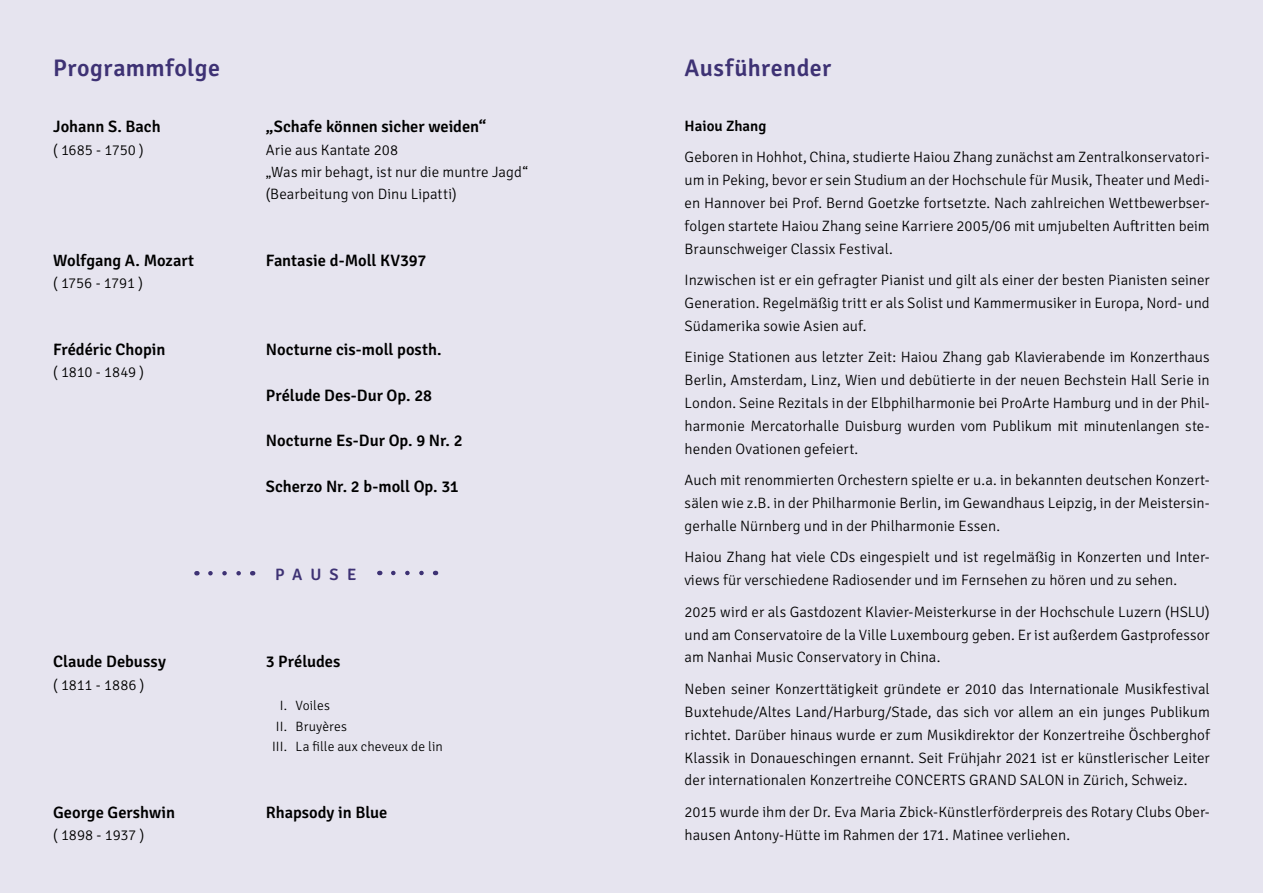
<style>
.page{position:relative;width:1263px;height:893px;background:#e6e4ef}
.page>*{position:absolute;margin:0;border:0;box-sizing:border-box;transform-origin:0 0}
.t1{font:600 24px "Signika";letter-spacing:.02em;color:#3e3274}
.t2{font:600 16.5px "Signika";color:#000}
.t3{font:600 16.5px "Signika";letter-spacing:.485em;color:#3e3274}
.t4{font:300 15px/22.8px "Signika";color:#000;text-align:justify}
.t5{font:600 15px "Signika";color:#000}
.t6{font:300 13.5px/20.4px "Signika";letter-spacing:.005em;color:#000}
</style>
<div class="page">
<svg style="left:393px;top:571px;width:31px;height:4px"></svg>
<svg style="left:210px;top:571px;width:31px;height:4px"></svg>
<h1 class="t1" style="left:53px;top:50px;width:168px">Programmfolge</h1>
<h1 class="t1" style="left:685px;top:50px;width:148px">Ausführender</h1>
<p class="t2" style="left:53px;top:115px;width:109px">Johann S. Bach</p>
<p class="t2" style="left:266px;top:115px;width:222px">„Schafe können sicher weiden“</p>
<p class="t4" style="left:53px;top:137px;width:92px">( 1685 - 1750 )</p>
<p class="t4" style="left:266px;top:138px;width:264px;line-height:22.2px;text-align:left">Arie aus Kantate 208<br>„Was mir behagt, ist nur die muntre Jagd“ (Bearbeitung von Dinu Lipatti)</p>
<p class="t5" style="left:685px;top:115px;width:83px">Haiou Zhang</p>
<p class="t4" style="left:685px;top:145px;width:527px">Geboren in Hohhot, China, studierte Haiou Zhang zunächst am Zentralkonservatori&shy;um in Peking, bevor er sein Studium an der Hochschule für Musik, Theater und Medi&shy;en Hannover bei Prof. Bernd Goetzke fortsetzte. Nach zahlreichen Wettbewerbser&shy;folgen startete Haiou Zhang seine Karriere 2005/06 mit umjubelten Auftritten beim Braunschweiger Classix Festival.</p>
<p class="t4" style="left:685px;top:268px;width:527px">Inzwischen ist er ein gefragter Pianist und gilt als einer der besten Pianisten seiner Generation. Regelmäßig tritt er als Solist und Kammermusiker in Europa, Nord- und Südamerika sowie Asien auf.</p>
<p class="t4" style="left:685px;top:345px;width:527px">Einige Stationen aus letzter Zeit: Haiou Zhang gab Klavierabende im Konzerthaus Berlin, Amsterdam, Linz, Wien und debütierte in der neuen Bechstein Hall Serie in London. Seine Rezitals in der Elbphilharmonie bei ProArte Hamburg und in der Phil&shy;harmonie Mercatorhalle Duisburg wurden vom Publikum mit minutenlangen ste&shy;henden Ovationen gefeiert.</p>
<p class="t4" style="left:685px;top:468px;width:527px">Auch mit renommierten Orchestern spielte er u.a. in bekannten deutschen Konzert&shy;sälen wie z.B. in der Philharmonie Berlin, im Gewandhaus Leipzig, in der Meistersin&shy;gerhalle Nürnberg und in der Philharmonie Essen.</p>
<p class="t4" style="left:685px;top:545px;width:527px">Haiou Zhang hat viele CDs eingespielt und ist regelmäßig in Konzerten und Inter&shy;views für verschiedene Radiosender und im Fernsehen zu hören und zu sehen.</p>
<p class="t4" style="left:685px;top:599px;width:527px">2025 wird er als Gastdozent Klavier-Meisterkurse in der Hochschule Luzern (HSLU) und am Conservatoire de la Ville Luxembourg geben. Er ist außerdem Gastprofessor am Nanhai Music Conservatory in China.</p>
<p class="t4" style="left:685px;top:676px;width:527px">Neben seiner Konzerttätigkeit gründete er 2010 das Internationale Musikfestival Buxtehude/Altes Land/Harburg/Stade, das sich vor allem an ein junges Publikum richtet. Darüber hinaus wurde er zum Musikdirektor der Konzertreihe Öschberghof Klassik in Donaueschingen ernannt. Seit Frühjahr 2021 ist er künstlerischer Leiter der internationalen Konzertreihe CONCERTS GRAND SALON in Zürich, Schweiz.</p>
<p class="t4" style="left:685px;top:799px;width:527px">2015 wurde ihm der Dr. Eva Maria Zbick-Künstlerförderpreis des Rotary Clubs Ober&shy;hausen Antony-Hütte im Rahmen der 171. Matinee verliehen.</p>
<p class="t2" style="left:53px;top:248px;width:142px">Wolfgang A. Mozart</p>
<p class="t2" style="left:266px;top:248px;width:162px">Fantasie d-Moll KV397</p>
<p class="t4" style="left:53px;top:271px;width:91px">( 1756 - 1791 )</p>
<p class="t2" style="left:53px;top:337px;width:114px">Frédéric Chopin</p>
<p class="t2" style="left:266px;top:337px;width:177px">Nocturne cis-moll posth.</p>
<p class="t4" style="left:53px;top:359px;width:92px">( 1810 - 1849 )</p>
<p class="t2" style="left:266px;top:384px;width:168px">Prélude Des-Dur Op. 28</p>
<p class="t2" style="left:266px;top:429px;width:198px">Nocturne Es-Dur Op. 9 Nr. 2</p>
<p class="t2" style="left:266px;top:474px;width:194px">Scherzo Nr. 2 b-moll Op. 31</p>
<p class="t3" style="left:275px;top:562px;width:83px">PAUSE</p>
<p class="t2" style="left:53px;top:650px;width:114px">Claude Debussy</p>
<p class="t2" style="left:266px;top:650px;width:76px">3 Préludes</p>
<p class="t4" style="left:53px;top:672px;width:93px">( 1811 - 1886 )</p>
<p class="t6" style="left:272px;top:694px;width:172px;text-indent:8px">I. Voiles<br>II. Bruyères<br>III. La fille aux cheveux de lin</p>
<p class="t2" style="left:53px;top:800px;width:124px">George Gershwin</p>
<p class="t2" style="left:266px;top:800px;width:123px">Rhapsody in Blue</p>
<p class="t4" style="left:53px;top:822px;width:93px">( 1898 - 1937 )</p>
</div>
